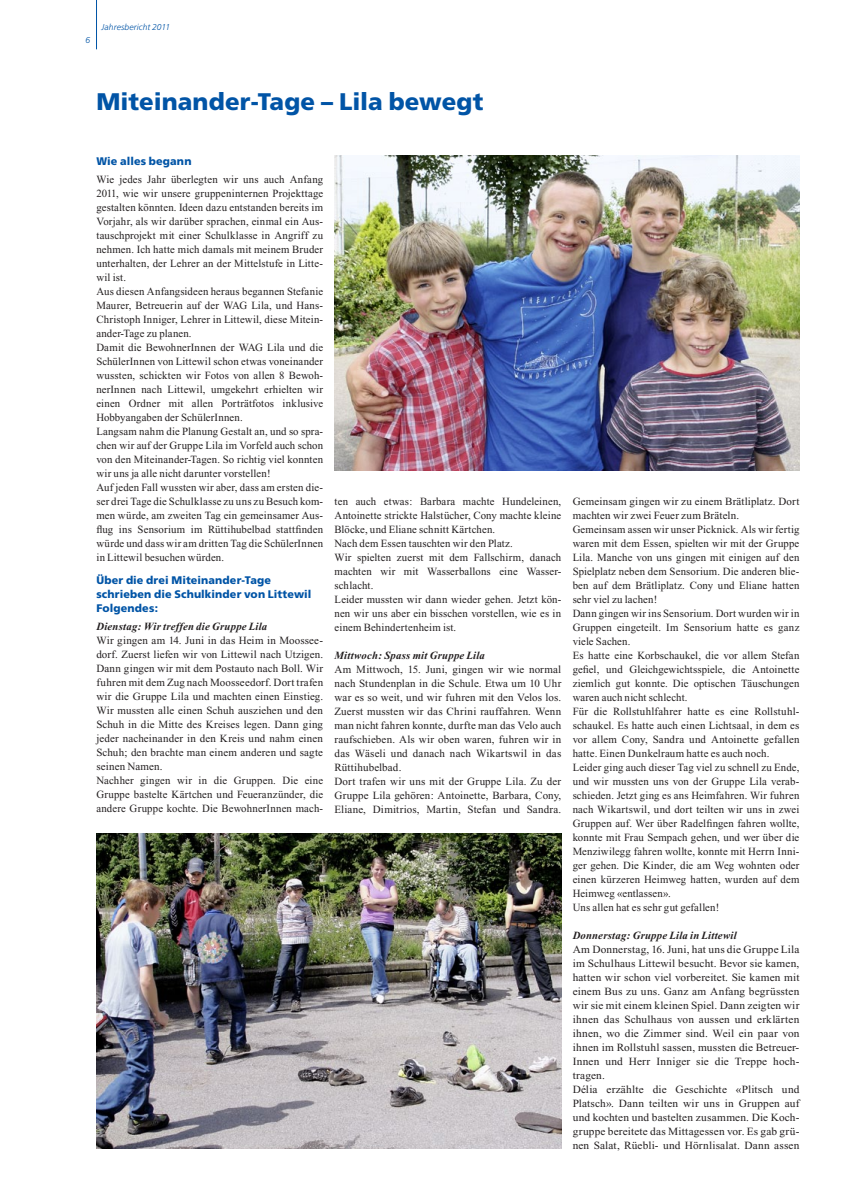
<style>
.page{position:relative;width:842px;height:1191px;background:#fff}
.page>*{position:absolute;margin:0;border:0;box-sizing:border-box;transform-origin:0 0}
.t1{font:900 24px "Frutiger";letter-spacing:.005em;color:#0154a6}
.t2{font:11px/14px "Times New Roman";letter-spacing:.015em;color:#231f20}
.t3{font:italic 700 11px "Times New Roman";letter-spacing:.02em;color:#231f20}
.t4{font:900 11px/14px "Frutiger";letter-spacing:.01em;color:#0154a6}
.t5{font:italic 300 8.5px "Frutiger LT Std";letter-spacing:.01em;color:#0154a6}
</style>
<div class="page">
<hr style="left:96px;top:0;width:1px;height:49px;background:#0154a6">
<img style="left:334px;top:156px;width:465px;height:315px">
<img style="left:96px;top:833px;width:465px;height:315px">
<p class="t5" style="left:86px;top:35px;width:6px">6</p>
<p class="t5" style="left:102px;top:23px;width:70px">Jahresbericht 2011</p>
<h1 class="t1" style="left:96px;top:87px;width:388px">Miteinander-Tage – Lila bewegt</h1>
<p class="t4" style="left:96px;top:154px;width:97px">Wie alles begann</p>
<p class="t2" style="left:96px;top:172px;width:228px">Wie jedes Jahr überlegten wir uns auch Anfang 2011, wie wir unsere gruppeninternen Projekttage gestalten könnten. Ideen dazu entstanden bereits im Vorjahr, als wir darüber sprachen, einmal ein Aus&shy;tauschprojekt mit einer Schulklasse in Angriff zu nehmen. Ich hatte mich damals mit meinem Bruder unterhalten, der Lehrer an der Mittelstufe in Litte&shy;wil ist.<br>Aus diesen Anfangsideen heraus begannen Stefanie Maurer, Betreuerin auf der WAG Lila, und Hans-Christoph Inniger, Lehrer in Littewil, diese Mitein&shy;ander-Tage zu planen.<br>Damit die BewohnerInnen der WAG Lila und die SchülerInnen von Littewil schon etwas voneinander wussten, schickten wir Fotos von allen 8 Bewoh&shy;nerInnen nach Littewil, umgekehrt erhielten wir einen Ordner mit allen Porträtfotos inklusive Hobbyangaben der SchülerInnen.<br>Langsam nahm die Planung Gestalt an, und so spra&shy;chen wir auf der Gruppe Lila im Vorfeld auch schon von den Miteinander-Tagen. So richtig viel konnten wir uns ja alle nicht darunter vorstellen!<br>Auf jeden Fall wussten wir aber, dass am ersten die&shy;ser drei Tage die Schulklasse zu uns zu Besuch kom&shy;men würde, am zweiten Tag ein gemeinsamer Aus&shy;flug ins Sensorium im Rüttihubelbad stattfinden würde und dass wir am dritten Tag die SchülerInnen in Littewil besuchen würden.</p>
<p class="t4" style="left:96px;top:573px;width:216px">Über die drei Miteinander-Tage schrieben die Schulkinder von Littewil<br>Folgendes:</p>
<p class="t3" style="left:96px;top:620px;width:172px">Dienstag: Wir treffen die Gruppe Lila</p>
<p class="t2" style="left:96px;top:633px;width:228px">Wir gingen am 14. Juni in das Heim in Moossee&shy;dorf. Zuerst liefen wir von Littewil nach Utzigen.<br>Dann gingen wir mit dem Postauto nach Boll. Wir fuhren mit dem Zug nach Moosseedorf. Dort trafen wir die Gruppe Lila und machten einen Einstieg.<br>Wir mussten alle einen Schuh ausziehen und den Schuh in die Mitte des Kreises legen. Dann ging jeder nacheinander in den Kreis und nahm einen Schuh; den brachte man einem anderen und sagte seinen Namen.<br>Nachher gingen wir in die Gruppen. Die eine Gruppe bastelte Kärtchen und Feueranzünder, die andere Gruppe kochte. Die BewohnerInnen mach-</p>
<p class="t2" style="left:334px;top:494px;width:228px">ten auch etwas: Barbara machte Hundeleinen, Antoinette strickte Halstücher, Cony machte kleine Blöcke, und Eliane schnitt Kärtchen.<br>Nach dem Essen tauschten wir den Platz.<br>Wir spielten zuerst mit dem Fallschirm, danach machten wir mit Wasserballons eine Wasser&shy;schlacht.<br>Leider mussten wir dann wieder gehen. Jetzt kön&shy;nen wir uns aber ein bisschen vorstellen, wie es in einem Behindertenheim ist.</p>
<p class="t3" style="left:334px;top:649px;width:152px">Mittwoch: Spass mit Gruppe Lila</p>
<p class="t2" style="left:334px;top:662px;width:228px">Am Mittwoch, 15. Juni, gingen wir wie normal nach Stundenplan in die Schule. Etwa um 10 Uhr war es so weit, und wir fuhren mit den Velos los.<br>Zuerst mussten wir das Chrini rauffahren. Wenn man nicht fahren konnte, durfte man das Velo auch raufschieben. Als wir oben waren, fuhren wir in das Wäseli und danach nach Wikartswil in das Rüttihubelbad.<br>Dort trafen wir uns mit der Gruppe Lila. Zu der Gruppe Lila gehören: Antoinette, Barbara, Cony, Eliane, Dimitrios, Martin, Stefan und Sandra.</p>
<p class="t2" style="left:573px;top:494px;width:228px">Gemeinsam gingen wir zu einem Brätliplatz. Dort machten wir zwei Feuer zum Bräteln.<br>Gemeinsam assen wir unser Picknick. Als wir fertig waren mit dem Essen, spielten wir mit der Gruppe Lila. Manche von uns gingen mit einigen auf den Spielplatz neben dem Sensorium. Die anderen blie&shy;ben auf dem Brätliplatz. Cony und Eliane hatten sehr viel zu lachen!<br>Dann gingen wir ins Sensorium. Dort wurden wir in Gruppen eingeteilt. Im Sensorium hatte es ganz viele Sachen.<br>Es hatte eine Korbschaukel, die vor allem Stefan gefiel, und Gleichgewichtsspiele, die Antoinette ziemlich gut konnte. Die optischen Täuschungen waren auch nicht schlecht.<br>Für die Rollstuhlfahrer hatte es eine Rollstuhl&shy;schaukel. Es hatte auch einen Lichtsaal, in dem es vor allem Cony, Sandra und Antoinette gefallen hatte. Einen Dunkelraum hatte es auch noch.<br>Leider ging auch dieser Tag viel zu schnell zu Ende, und wir mussten uns von der Gruppe Lila verab&shy;schieden. Jetzt ging es ans Heimfahren. Wir fuhren nach Wikartswil, und dort teilten wir uns in zwei Gruppen auf. Wer über Radelfingen fahren wollte, konnte mit Frau Sempach gehen, und wer über die Menziwilegg fahren wollte, konnte mit Herrn Inni&shy;ger gehen. Die Kinder, die am Weg wohnten oder einen kürzeren Heimweg hatten, wurden auf dem Heimweg «entlassen».<br>Uns allen hat es sehr gut gefallen!</p>
<p class="t3" style="left:573px;top:929px;width:166px">Donnerstag: Gruppe Lila in Littewil</p>
<p class="t2" style="left:573px;top:942px;width:228px">Am Donnerstag, 16. Juni, hat uns die Gruppe Lila im Schulhaus Littewil besucht. Bevor sie kamen, hatten wir schon viel vorbereitet. Sie kamen mit einem Bus zu uns. Ganz am Anfang begrüssten wir sie mit einem kleinen Spiel. Dann zeigten wir ihnen das Schulhaus von aussen und erklärten ihnen, wo die Zimmer sind. Weil ein paar von ihnen im Rollstuhl sassen, mussten die Betreuer-Innen und Herr Inniger sie die Treppe hoch-- tragen.<br>Délia erzählte die Geschichte «Plitsch und Platsch». Dann teilten wir uns in Gruppen auf und kochten und bastelten zusammen. Die Koch&shy;gruppe bereitete das Mittagessen vor. Es gab grü&shy;nen Salat, Rüebli- und Hörnlisalat. Dann assen</p>
</div>
